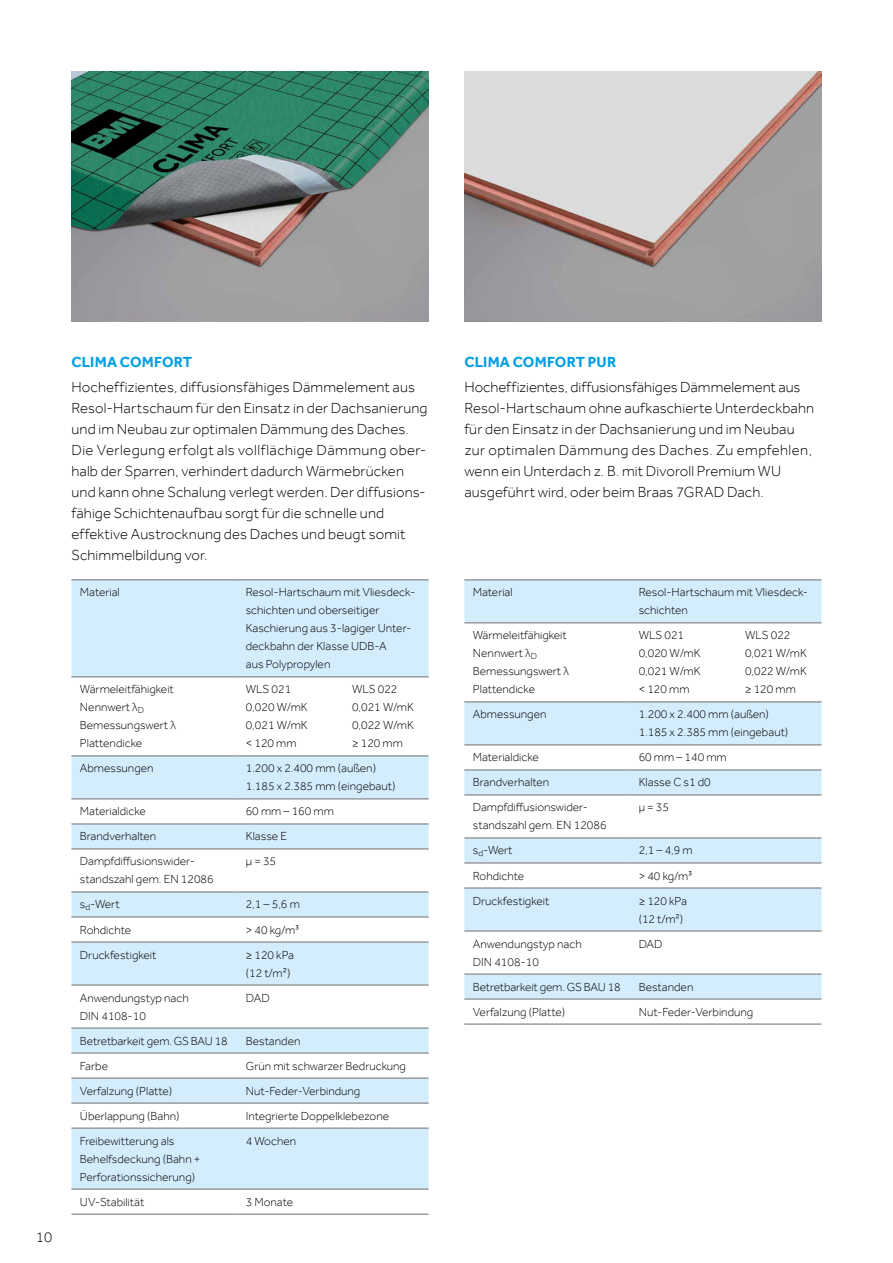
<style>
.page{position:relative;width:893px;height:1263px;background:#fff}
.page>*{position:absolute;margin:0;border:0;box-sizing:border-box;transform-origin:0 0}
.t1{font:300 15px/21px "Effra";letter-spacing:.01em;color:#000}
.t2{font:700 15px "Effra";letter-spacing:.01em;color:#009fe3}
.t3{font:300 12px/18px "Effra";color:#000}
</style>
<div class="page">
<img style="left:71px;top:71px;width:358px;height:250px">
<img style="left:464px;top:71px;width:357px;height:250px">
<svg style="left:71px;top:580px;width:358px;height:609px;fill:#d4edfc"></svg>
<hr style="left:71px;top:579px;width:166px;height:1px;background:#706f6f">
<hr style="left:237px;top:579px;width:192px;height:1px;background:#706f6f">
<hr style="left:71px;top:676px;width:166px;height:1px;background:#706f6f">
<hr style="left:237px;top:676px;width:192px;height:1px;background:#706f6f">
<hr style="left:71px;top:755px;width:166px;height:1px;background:#706f6f">
<hr style="left:237px;top:755px;width:192px;height:1px;background:#706f6f">
<hr style="left:71px;top:798px;width:166px;height:1px;background:#706f6f">
<hr style="left:237px;top:798px;width:192px;height:1px;background:#706f6f">
<hr style="left:71px;top:823px;width:166px;height:1px;background:#706f6f">
<hr style="left:237px;top:823px;width:192px;height:1px;background:#706f6f">
<hr style="left:71px;top:848px;width:166px;height:1px;background:#706f6f">
<hr style="left:237px;top:848px;width:192px;height:1px;background:#706f6f">
<hr style="left:71px;top:891px;width:166px;height:1px;background:#706f6f">
<hr style="left:237px;top:891px;width:192px;height:1px;background:#706f6f">
<hr style="left:71px;top:917px;width:166px;height:1px;background:#706f6f">
<hr style="left:237px;top:917px;width:192px;height:1px;background:#706f6f">
<hr style="left:71px;top:942px;width:166px;height:1px;background:#706f6f">
<hr style="left:237px;top:942px;width:192px;height:1px;background:#706f6f">
<hr style="left:71px;top:985px;width:166px;height:1px;background:#706f6f">
<hr style="left:237px;top:985px;width:192px;height:1px;background:#706f6f">
<hr style="left:71px;top:1028px;width:166px;height:1px;background:#706f6f">
<hr style="left:237px;top:1028px;width:192px;height:1px;background:#706f6f">
<hr style="left:71px;top:1053px;width:166px;height:1px;background:#706f6f">
<hr style="left:237px;top:1053px;width:192px;height:1px;background:#706f6f">
<hr style="left:71px;top:1078px;width:166px;height:1px;background:#706f6f">
<hr style="left:237px;top:1078px;width:192px;height:1px;background:#706f6f">
<hr style="left:71px;top:1103px;width:166px;height:1px;background:#706f6f">
<hr style="left:237px;top:1103px;width:192px;height:1px;background:#706f6f">
<hr style="left:71px;top:1128px;width:166px;height:1px;background:#706f6f">
<hr style="left:237px;top:1128px;width:192px;height:1px;background:#706f6f">
<hr style="left:71px;top:1189px;width:166px;height:1px;background:#706f6f">
<hr style="left:237px;top:1189px;width:192px;height:1px;background:#706f6f">
<hr style="left:71px;top:1214px;width:166px;height:1px;background:#706f6f">
<hr style="left:237px;top:1214px;width:192px;height:1px;background:#706f6f">
<svg style="left:464px;top:580px;width:357px;height:419px"></svg>
<hr style="left:464px;top:579px;width:166px;height:1px;background:#706f6f">
<hr style="left:630px;top:579px;width:191px;height:1px;background:#706f6f">
<hr style="left:464px;top:622px;width:166px;height:1px;background:#706f6f">
<hr style="left:630px;top:622px;width:191px;height:1px;background:#706f6f">
<hr style="left:464px;top:701px;width:166px;height:1px;background:#706f6f">
<hr style="left:630px;top:701px;width:191px;height:1px;background:#706f6f">
<hr style="left:464px;top:744px;width:166px;height:1px;background:#706f6f">
<hr style="left:630px;top:744px;width:191px;height:1px;background:#706f6f">
<hr style="left:464px;top:769px;width:166px;height:1px;background:#706f6f">
<hr style="left:630px;top:769px;width:191px;height:1px;background:#706f6f">
<hr style="left:464px;top:794px;width:166px;height:1px;background:#706f6f">
<hr style="left:630px;top:794px;width:191px;height:1px;background:#706f6f">
<hr style="left:464px;top:837px;width:166px;height:1px;background:#706f6f">
<hr style="left:630px;top:837px;width:191px;height:1px;background:#706f6f">
<hr style="left:464px;top:863px;width:166px;height:1px;background:#706f6f">
<hr style="left:630px;top:863px;width:191px;height:1px;background:#706f6f">
<hr style="left:464px;top:888px;width:166px;height:1px;background:#706f6f">
<hr style="left:630px;top:888px;width:191px;height:1px;background:#706f6f">
<hr style="left:464px;top:931px;width:166px;height:1px;background:#706f6f">
<hr style="left:630px;top:931px;width:191px;height:1px;background:#706f6f">
<hr style="left:464px;top:974px;width:166px;height:1px;background:#706f6f">
<hr style="left:630px;top:974px;width:191px;height:1px;background:#706f6f">
<hr style="left:464px;top:999px;width:166px;height:1px;background:#706f6f">
<hr style="left:630px;top:999px;width:191px;height:1px;background:#706f6f">
<hr style="left:464px;top:1024px;width:166px;height:1px;background:#706f6f">
<hr style="left:630px;top:1024px;width:191px;height:1px;background:#706f6f">
<p class="t1" style="left:36px;top:1226px;width:18px">10</p>
<p class="t2" style="left:71px;top:353px;width:122px">CLIMA COMFORT</p>
<p class="t1" style="left:71px;top:377px;width:358px">Hocheffizientes, diffusionsfähiges Dämmelement aus Resol-Hartschaum für den Einsatz in der Dachsanierung und im Neubau zur optimalen Dämmung des Daches.<br>Die Verlegung erfolgt als vollflächige Dämmung ober&shy;halb der Sparren, verhindert dadurch Wärmebrücken und kann ohne Schalung verlegt werden. Der diffusions&shy;fähige Schichtenaufbau sorgt für die schnelle und effektive Austrocknung des Daches und beugt somit Schimmelbildung vor.</p>
<p class="t3" style="left:80px;top:583px;width:41px">Material</p>
<p class="t3" style="left:246px;top:583px;width:171px">Resol- Hartschaum mit Vliesdeck&shy;schichten und oberseitiger<br>Kaschierung aus 3- lagiger Unter&shy;deckbahn der Klasse UDB-A<br>aus Polypropylen</p>
<p class="t3" style="left:80px;top:680px;width:98px">Wärmeleitfähigkeit<br>Nennwert λ<sub>D<br></sub>Bemessungswert λ<br>Plattendicke</p>
<p class="t3" style="left:246px;top:680px;width:47px">WLS 021</p>
<p class="t3" style="left:352px;top:680px;width:47px">WLS 022</p>
<p class="t3" style="left:246px;top:698px;width:63px">0,020 W/mK</p>
<p class="t3" style="left:352px;top:698px;width:63px">0,021 W/mK</p>
<p class="t3" style="left:246px;top:716px;width:63px">0,021 W/mK</p>
<p class="t3" style="left:352px;top:716px;width:63px">0,022 W/mK</p>
<p class="t3" style="left:246px;top:734px;width:52px">&lt; 120 mm</p>
<p class="t3" style="left:352px;top:734px;width:52px">≥ 120 mm</p>
<p class="t3" style="left:80px;top:759px;width:75px">Abmessungen</p>
<p class="t3" style="left:246px;top:759px;width:151px">1.200 x 2.400 mm (außen)<br>1.185 x 2.385 mm (eingebaut)</p>
<p class="t3" style="left:80px;top:802px;width:68px">Materialdicke</p>
<p class="t3" style="left:246px;top:802px;width:90px">60 mm – 160 mm</p>
<p class="t3" style="left:80px;top:827px;width:78px">Brandverhalten</p>
<p class="t3" style="left:246px;top:827px;width:43px">Klasse E</p>
<p class="t3" style="left:80px;top:852px;width:135px">Dampfdiffusionswider&shy;standszahl gem. EN 12086</p>
<p class="t3" style="left:246px;top:852px;width:32px">μ = 35</p>
<p class="t3" style="left:80px;top:895px;width:41px">s<sub>d</sub>-Wert</p>
<p class="t3" style="left:246px;top:895px;width:56px">2,1 – 5,6 m</p>
<p class="t3" style="left:80px;top:920px;width:53px">Rohdichte</p>
<p class="t3" style="left:246px;top:920px;width:55px">&gt; 40 kg/m³</p>
<p class="t3" style="left:80px;top:945px;width:78px">Druckfestigkeit</p>
<p class="t3" style="left:246px;top:945px;width:50px">≥ 120 kPa (12 t/m²)</p>
<p class="t3" style="left:80px;top:988px;width:110px">Anwendungstyp nach<br>DIN 4108- 10</p>
<p class="t3" style="left:246px;top:988px;width:25px">DAD</p>
<p class="t3" style="left:80px;top:1031px;width:149px">Betretbarkeit gem. GS BAU 18</p>
<p class="t3" style="left:246px;top:1031px;width:56px">Bestanden</p>
<p class="t3" style="left:80px;top:1056px;width:30px">Farbe</p>
<p class="t3" style="left:246px;top:1056px;width:162px">Grün mit schwarzer Bedruckung</p>
<p class="t3" style="left:80px;top:1081px;width:94px">Verfalzung (Platte)</p>
<p class="t3" style="left:246px;top:1081px;width:116px">Nut- Feder-Verbindung</p>
<p class="t3" style="left:80px;top:1106px;width:101px">Überlappung (Bahn)</p>
<p class="t3" style="left:246px;top:1106px;width:145px">Integrierte Doppelklebezone</p>
<p class="t3" style="left:80px;top:1131px;width:122px">Freibewitterung als<br>Behelfsdeckung (Bahn +<br>Perforationssicherung)</p>
<p class="t3" style="left:246px;top:1131px;width:52px">4 Wochen</p>
<p class="t3" style="left:80px;top:1192px;width:66px">UV- Stabilität</p>
<p class="t3" style="left:246px;top:1192px;width:49px">3 Monate</p>
<p class="t2" style="left:464px;top:353px;width:153px">CLIMA COMFORT PUR</p>
<p class="t1" style="left:464px;top:377px;width:351px">Hocheffizientes, diffusionsfähiges Dämmelement aus Resol-Hartschaum ohne aufkaschierte Unterdeckbahn für den Einsatz in der Dachsanierung und im Neubau zur optimalen Dämmung des Daches. Zu empfehlen, wenn ein Unterdach z. B. mit Divoroll Premium WU ausgeführt wird, oder beim Braas 7GRAD Dach.</p>
<p class="t3" style="left:473px;top:583px;width:41px">Material</p>
<p class="t3" style="left:639px;top:583px;width:171px">Resol- Hartschaum mit Vliesdeck&shy;schichten</p>
<p class="t3" style="left:473px;top:626px;width:98px">Wärmeleitfähigkeit<br>Nennwert λ<sub>D<br></sub>Bemessungswert λ<br>Plattendicke</p>
<p class="t3" style="left:639px;top:626px;width:47px">WLS 021</p>
<p class="t3" style="left:745px;top:626px;width:47px">WLS 022</p>
<p class="t3" style="left:639px;top:644px;width:63px">0,020 W/mK</p>
<p class="t3" style="left:745px;top:644px;width:63px">0,021 W/mK</p>
<p class="t3" style="left:639px;top:662px;width:63px">0,021 W/mK</p>
<p class="t3" style="left:745px;top:662px;width:63px">0,022 W/mK</p>
<p class="t3" style="left:639px;top:680px;width:52px">&lt; 120 mm</p>
<p class="t3" style="left:745px;top:680px;width:52px">≥ 120 mm</p>
<p class="t3" style="left:473px;top:705px;width:75px">Abmessungen</p>
<p class="t3" style="left:639px;top:705px;width:151px">1.200 x 2.400 mm (außen)<br>1.185 x 2.385 mm (eingebaut)</p>
<p class="t3" style="left:473px;top:748px;width:68px">Materialdicke</p>
<p class="t3" style="left:639px;top:748px;width:90px">60 mm – 140 mm</p>
<p class="t3" style="left:473px;top:773px;width:78px">Brandverhalten</p>
<p class="t3" style="left:639px;top:773px;width:74px">Klasse C s1 d0</p>
<p class="t3" style="left:473px;top:798px;width:135px">Dampfdiffusionswider&shy;standszahl gem. EN 12086</p>
<p class="t3" style="left:639px;top:798px;width:32px">μ = 35</p>
<p class="t3" style="left:473px;top:841px;width:41px">s<sub>d</sub>-Wert</p>
<p class="t3" style="left:639px;top:841px;width:56px">2,1 – 4,9 m</p>
<p class="t3" style="left:473px;top:866px;width:53px">Rohdichte</p>
<p class="t3" style="left:639px;top:866px;width:55px">&gt; 40 kg/m³</p>
<p class="t3" style="left:473px;top:891px;width:78px">Druckfestigkeit</p>
<p class="t3" style="left:639px;top:891px;width:50px">≥ 120 kPa (12 t/m²)</p>
<p class="t3" style="left:473px;top:934px;width:110px">Anwendungstyp nach<br>DIN 4108- 10</p>
<p class="t3" style="left:639px;top:934px;width:25px">DAD</p>
<p class="t3" style="left:473px;top:977px;width:149px">Betretbarkeit gem. GS BAU 18</p>
<p class="t3" style="left:639px;top:977px;width:56px">Bestanden</p>
<p class="t3" style="left:473px;top:1002px;width:94px">Verfalzung (Platte)</p>
<p class="t3" style="left:639px;top:1002px;width:116px">Nut- Feder-Verbindung</p>
</div>
